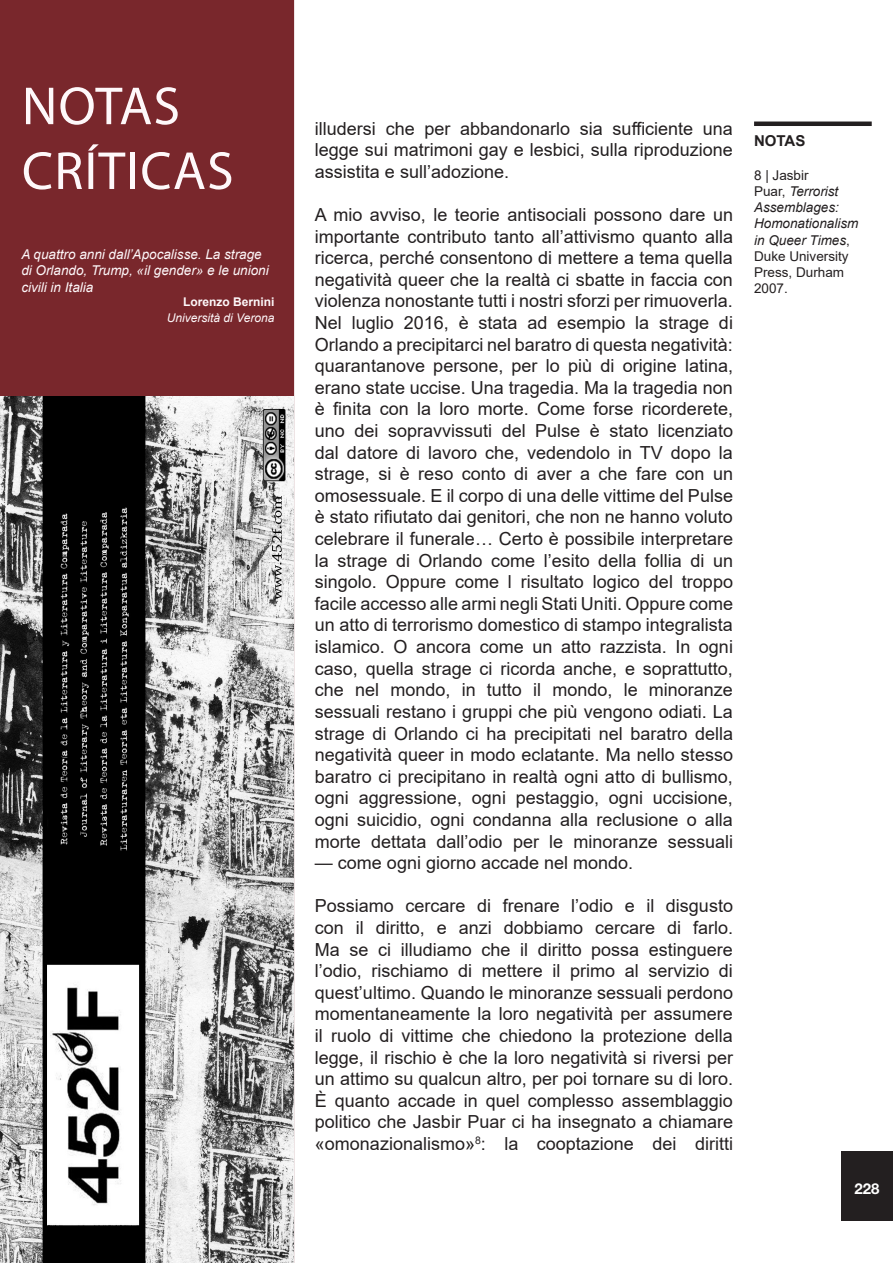
<style>
.page{position:relative;width:893px;height:1263px;background:#fff}
.page>*{position:absolute;margin:0;border:0;box-sizing:border-box;transform-origin:0 0}
.t1{font:54px/64.8px "Myriad Pro";letter-spacing:.02em;color:#fef8fa}
.t2{font:18px/21.6px "Arial";color:#231f20;text-align:justify}
.Estilo_de_párrafo_1{font:700 15px "Arial";color:#231f20}
.t3{font:700 15px "Helvetica Neue";color:#fff}
.Estilo_de_párrafo_1-2{font:italic 13.5px/16.2px "Arial";color:#231f20}
.t4{font:italic 13.5px/16.2px "Arial";color:#fef8fa}
.t5{font:italic 12px "Arial";color:#fef8fa}
.t6{font:700 12px "Arial";color:#fef8fa}
.s1{font-style:normal}
</style>
<div class="page">
<hr style="left:754px;top:122px;width:118px;height:4px;background:#231f20">
<div style="left:841px;top:1151px;width:52px;height:70px;background:#231f20"></div>
<div style="left:0;top:0;width:294px;height:396px;background:#79272c"></div>
<img style="left:0;top:396px;width:294px;height:867px">
<h1 class="t1" style="left:22px;top:73px;width:213px">NOTAS<br>CRÍTICAS</h1>
<p class="t4" style="left:21px;top:247px;width:249px">A quattro anni dall’Apocalisse. La strage di Orlando, Trump, «il gender» e le unioni civili in Italia</p>
<p class="t6" style="left:183px;top:293px;width:93px">Lorenzo Bernini</p>
<p class="t5" style="left:167px;top:310px;width:109px">Università di Verona</p>
<p class="t2" style="left:315px;top:117px;width:419px">illudersi che per abbandonarlo sia sufficiente una legge sui matrimoni gay e lesbici, sulla riproduzione assistita e sull’adozione.</p>
<p class="t2" style="left:315px;top:204px;width:420px">A mio avviso, le teorie antisociali possono dare un importante contributo tanto all’attivismo quanto alla ricerca, perché consentono di mettere a tema quella negatività queer che la realtà ci sbatte in faccia con violenza nonostante tutti i nostri sforzi per rimuoverla.<br>Nel luglio 2016, è stata ad esempio la strage di Orlando a precipitarci nel baratro di questa negatività: quarantanove persone, per lo più di origine latina, erano state uccise. Una tragedia. Ma la tragedia non è finita con la loro morte. Come forse ricorderete, uno dei sopravvissuti del Pulse è stato licenziato dal datore di lavoro che, vedendolo in TV dopo la strage, si è reso conto di aver a che fare con un omosessuale. E il corpo di una delle vittime del Pulse è stato rifiutato dai genitori, che non ne hanno voluto celebrare il funerale… Certo è possibile interpretare la strage di Orlando come l’esito della follia di un singolo. Oppure come l risultato logico del troppo facile accesso alle armi negli Stati Uniti. Oppure come un atto di terrorismo domestico di stampo integralista islamico. O ancora come un atto razzista. In ogni caso, quella strage ci ricorda anche, e soprattutto, che nel mondo, in tutto il mondo, le minoranze sessuali restano i gruppi che più vengono odiati. La strage di Orlando ci ha precipitati nel baratro della negatività queer in modo eclatante. Ma nello stesso baratro ci precipitano in realtà ogni atto di bullismo, ogni aggressione, ogni pestaggio, ogni uccisione, ogni suicidio, ogni condanna alla reclusione o alla morte dettata dall’odio per le minoranze sessuali</p>
<p class="t2" style="left:315px;top:852px;width:320px">— come ogni giorno accade nel mondo.</p>
<p class="t2" style="left:315px;top:895px;width:420px">Possiamo cercare di frenare l’odio e il disgusto con il diritto, e anzi dobbiamo cercare di farlo.<br>Ma se ci illudiamo che il diritto possa estinguere l’odio, rischiamo di mettere il primo al servizio di quest’ultimo. Quando le minoranze sessuali perdono momentaneamente la loro negatività per assumere il ruolo di vittime che chiedono la protezione della legge, il rischio è che la loro negatività si riversi per un attimo su qualcun altro, per poi tornare su di loro.<br>È quanto accade in quel complesso assemblaggio politico che Jasbir Puar ci ha insegnato a chiamare «omonazionalismo»<sup>8</sup>: la cooptazione dei diritti</p>
<p class="Estilo_de_párrafo_1" style="left:754px;top:130px;width:53px">NOTAS</p>
<p class="Estilo_de_párrafo_1-2" style="left:754px;top:167px;width:106px"><span class="s1">8 | Jasbir<br>Puar,</span> Terrorist<br>Assemblages:<br>Homonationalism in Queer Times<span class="s1">,<br>Duke University<br>Press, Durham<br>2007.</span></p>
<p class="t3" style="left:854px;top:1179px;width:27px">228</p>
</div>
